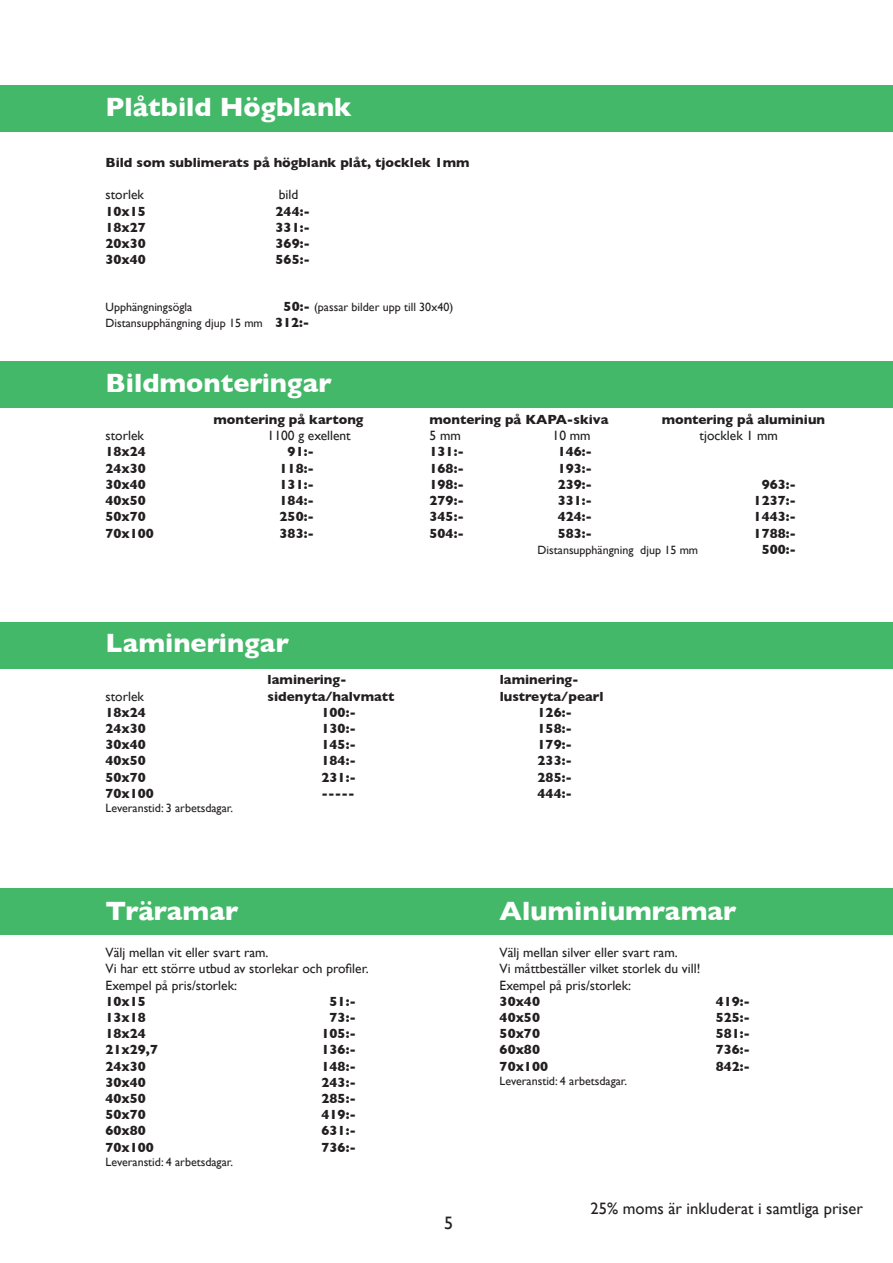
<style>
.page{position:relative;width:893px;height:1263px;background:#fff}
.page>*{position:absolute;margin:0;border:0;box-sizing:border-box;transform-origin:0 0}
.t1{font:700 27px "Gill Sans";color:#fff}
.t2{font:18px "Gill Sans";color:#231f20}
.t3{font:16.5px "Gill Sans";color:#231f20}
.t4{font:700 13.5px "Gill Sans";color:#231f20}
.t5{font:13.5px "Gill Sans";color:#231f20}
.t6{font:12px "Gill Sans";color:#231f20}
.s1{font-weight:700;font-size:13.5px}
</style>
<div class="page">
<div style="left:0;top:888px;width:893px;height:46px;background:#44b869"></div>
<div style="left:0;top:622px;width:893px;height:47px;background:#44b869"></div>
<div style="left:0;top:361px;width:893px;height:47px;background:#44b869"></div>
<div style="left:0;top:85px;width:893px;height:47px;background:#44b869"></div>
<p class="t1" style="left:106px;top:86px;width:248px">Plåtbild Högblank</p>
<p class="t4" style="left:106px;top:152px;width:365px">Bild som sublimerats på högblank plåt, tjocklek 1mm</p>
<p class="t5" style="left:106px;top:187px;width:40px">storlek</p>
<p class="t5" style="left:279px;top:187px;width:21px">bild</p>
<p class="t4" style="left:106px;top:200px;width:42px">10x15</p>
<p class="t4" style="left:276px;top:200px;width:36px">244:-</p>
<p class="t4" style="left:106px;top:216px;width:42px">18x27</p>
<p class="t4" style="left:276px;top:216px;width:36px">331:-</p>
<p class="t4" style="left:106px;top:233px;width:42px">20x30</p>
<p class="t4" style="left:276px;top:233px;width:36px">369:-</p>
<p class="t4" style="left:106px;top:249px;width:42px">30x40</p>
<p class="t4" style="left:276px;top:249px;width:36px">565:-</p>
<p class="t6" style="left:106px;top:300px;width:88px">Upphängningsögla</p>
<p class="t6" style="left:284px;top:300px;width:171px"><span class="s1">50:-</span> (passar bilder upp till 30x40)</p>
<p class="t6" style="left:106px;top:316px;width:205px">Distansupphängning djup 15 mm <span class="s1">312:-</span></p>
<p class="t1" style="left:106px;top:361px;width:228px">Bildmonteringar</p>
<p class="t4" style="left:214px;top:409px;width:151px">montering på kartong</p>
<p class="t4" style="left:430px;top:409px;width:180px">montering på KAPA-skiva</p>
<p class="t4" style="left:662px;top:409px;width:165px">montering på aluminiun</p>
<p class="t5" style="left:106px;top:428px;width:40px">storlek</p>
<p class="t5" style="left:268px;top:428px;width:85px">1100 g exellent</p>
<p class="t5" style="left:430px;top:428px;width:33px">5 mm</p>
<p class="t5" style="left:553px;top:428px;width:40px">10 mm</p>
<p class="t5" style="left:700px;top:428px;width:80px">tjocklek 1 mm</p>
<p class="t4" style="left:106px;top:441px;width:42px">18x24</p>
<p class="t4" style="left:288px;top:441px;width:28px">91:-</p>
<p class="t4" style="left:430px;top:441px;width:36px">131:-</p>
<p class="t4" style="left:558px;top:441px;width:36px">146:-</p>
<p class="t4" style="left:106px;top:457px;width:42px">24x30</p>
<p class="t4" style="left:280px;top:457px;width:36px">118:-</p>
<p class="t4" style="left:430px;top:457px;width:36px">168:-</p>
<p class="t4" style="left:558px;top:457px;width:36px">193:-</p>
<p class="t4" style="left:106px;top:474px;width:42px">30x40</p>
<p class="t4" style="left:280px;top:474px;width:36px">131:-</p>
<p class="t4" style="left:430px;top:474px;width:36px">198:-</p>
<p class="t4" style="left:558px;top:474px;width:36px">239:-</p>
<p class="t4" style="left:762px;top:474px;width:36px">963:-</p>
<p class="t4" style="left:106px;top:490px;width:42px">40x50</p>
<p class="t4" style="left:280px;top:490px;width:36px">184:-</p>
<p class="t4" style="left:430px;top:490px;width:36px">279:-</p>
<p class="t4" style="left:558px;top:490px;width:36px">331:-</p>
<p class="t4" style="left:754px;top:490px;width:44px">1237:-</p>
<p class="t4" style="left:106px;top:506px;width:42px">50x70</p>
<p class="t4" style="left:280px;top:506px;width:36px">250:-</p>
<p class="t4" style="left:430px;top:506px;width:36px">345:-</p>
<p class="t4" style="left:558px;top:506px;width:36px">424:-</p>
<p class="t4" style="left:754px;top:506px;width:44px">1443:-</p>
<p class="t4" style="left:106px;top:522px;width:50px">70x100</p>
<p class="t4" style="left:280px;top:522px;width:36px">383:-</p>
<p class="t4" style="left:430px;top:522px;width:36px">504:-</p>
<p class="t4" style="left:558px;top:522px;width:36px">583:-</p>
<p class="t4" style="left:754px;top:522px;width:44px">1788:-</p>
<p class="t6" style="left:538px;top:543px;width:162px">Distansupphängning djup 15 mm</p>
<p class="t4" style="left:762px;top:538px;width:36px">500:-</p>
<p class="t1" style="left:106px;top:621px;width:185px">Lamineringar</p>
<p class="t4" style="left:268px;top:669px;width:81px">laminering-</p>
<p class="t4" style="left:500px;top:669px;width:81px">laminering-</p>
<p class="t5" style="left:106px;top:688px;width:40px">storlek</p>
<p class="t4" style="left:268px;top:685px;width:128px">sidenyta/halvmatt</p>
<p class="t4" style="left:500px;top:685px;width:105px">lustreyta/pearl</p>
<p class="t4" style="left:106px;top:701px;width:42px">18x24</p>
<p class="t4" style="left:322px;top:701px;width:36px">100:-</p>
<p class="t4" style="left:538px;top:701px;width:36px">126:-</p>
<p class="t4" style="left:106px;top:718px;width:42px">24x30</p>
<p class="t4" style="left:322px;top:718px;width:36px">130:-</p>
<p class="t4" style="left:538px;top:718px;width:36px">158:-</p>
<p class="t4" style="left:106px;top:734px;width:42px">30x40</p>
<p class="t4" style="left:322px;top:734px;width:36px">145:-</p>
<p class="t4" style="left:538px;top:734px;width:36px">179:-</p>
<p class="t4" style="left:106px;top:750px;width:42px">40x50</p>
<p class="t4" style="left:322px;top:750px;width:36px">184:-</p>
<p class="t4" style="left:538px;top:750px;width:36px">233:-</p>
<p class="t4" style="left:106px;top:766px;width:42px">50x70</p>
<p class="t4" style="left:322px;top:766px;width:36px">231:-</p>
<p class="t4" style="left:538px;top:766px;width:36px">285:-</p>
<p class="t4" style="left:106px;top:782px;width:50px">70x100</p>
<p class="t4" style="left:322px;top:782px;width:35px">-----</p>
<p class="t4" style="left:538px;top:782px;width:36px">444:-</p>
<p class="t6" style="left:106px;top:801px;width:129px">Leveranstid: 3 arbetsdagar.</p>
<p class="t1" style="left:106px;top:889px;width:134px">Träramar</p>
<p class="t5" style="left:106px;top:945px;width:164px">Välj mellan vit eller svart ram.</p>
<p class="t5" style="left:106px;top:961px;width:265px">Vi har ett större utbud av storlekar och profiler.</p>
<p class="t5" style="left:106px;top:977px;width:133px">Exempel på pris/storlek:</p>
<p class="t4" style="left:106px;top:990px;width:42px">10x15</p>
<p class="t4" style="left:330px;top:990px;width:28px">51:-</p>
<p class="t4" style="left:106px;top:1007px;width:42px">13x18</p>
<p class="t4" style="left:330px;top:1007px;width:28px">73:-</p>
<p class="t4" style="left:106px;top:1023px;width:42px">18x24</p>
<p class="t4" style="left:322px;top:1023px;width:36px">105:-</p>
<p class="t4" style="left:106px;top:1039px;width:54px">21x29,7</p>
<p class="t4" style="left:322px;top:1039px;width:36px">136:-</p>
<p class="t4" style="left:106px;top:1055px;width:42px">24x30</p>
<p class="t4" style="left:322px;top:1055px;width:36px">148:-</p>
<p class="t4" style="left:106px;top:1071px;width:42px">30x40</p>
<p class="t4" style="left:322px;top:1071px;width:36px">243:-</p>
<p class="t4" style="left:106px;top:1088px;width:42px">40x50</p>
<p class="t4" style="left:322px;top:1088px;width:36px">285:-</p>
<p class="t4" style="left:106px;top:1104px;width:42px">50x70</p>
<p class="t4" style="left:322px;top:1104px;width:36px">419:-</p>
<p class="t4" style="left:106px;top:1120px;width:42px">60x80</p>
<p class="t4" style="left:322px;top:1120px;width:36px">631:-</p>
<p class="t4" style="left:106px;top:1136px;width:50px">70x100</p>
<p class="t4" style="left:322px;top:1136px;width:36px">736:-</p>
<p class="t6" style="left:106px;top:1155px;width:129px">Leveranstid: 4 arbetsdagar.</p>
<p class="t2" style="left:444px;top:1212px;width:10px">5</p>
<p class="t1" style="left:500px;top:889px;width:238px">Aluminiumramar</p>
<p class="t5" style="left:500px;top:945px;width:180px">Välj mellan silver eller svart ram.</p>
<p class="t5" style="left:500px;top:961px;width:202px">Vi måttbeställer vilket storlek du vill!</p>
<p class="t5" style="left:500px;top:977px;width:133px">Exempel på pris/storlek:</p>
<p class="t4" style="left:500px;top:990px;width:42px">30x40</p>
<p class="t4" style="left:716px;top:990px;width:36px">419:-</p>
<p class="t4" style="left:500px;top:1007px;width:42px">40x50</p>
<p class="t4" style="left:716px;top:1007px;width:36px">525:-</p>
<p class="t4" style="left:500px;top:1023px;width:42px">50x70</p>
<p class="t4" style="left:716px;top:1023px;width:36px">581:-</p>
<p class="t4" style="left:500px;top:1039px;width:42px">60x80</p>
<p class="t4" style="left:716px;top:1039px;width:36px">736:-</p>
<p class="t4" style="left:500px;top:1055px;width:50px">70x100</p>
<p class="t4" style="left:716px;top:1055px;width:36px">842:-</p>
<p class="t6" style="left:500px;top:1074px;width:129px">Leveranstid: 4 arbetsdagar.</p>
<p class="t3" style="left:591px;top:1199px;width:274px">25% moms är inkluderat i samtliga priser</p>
</div>
